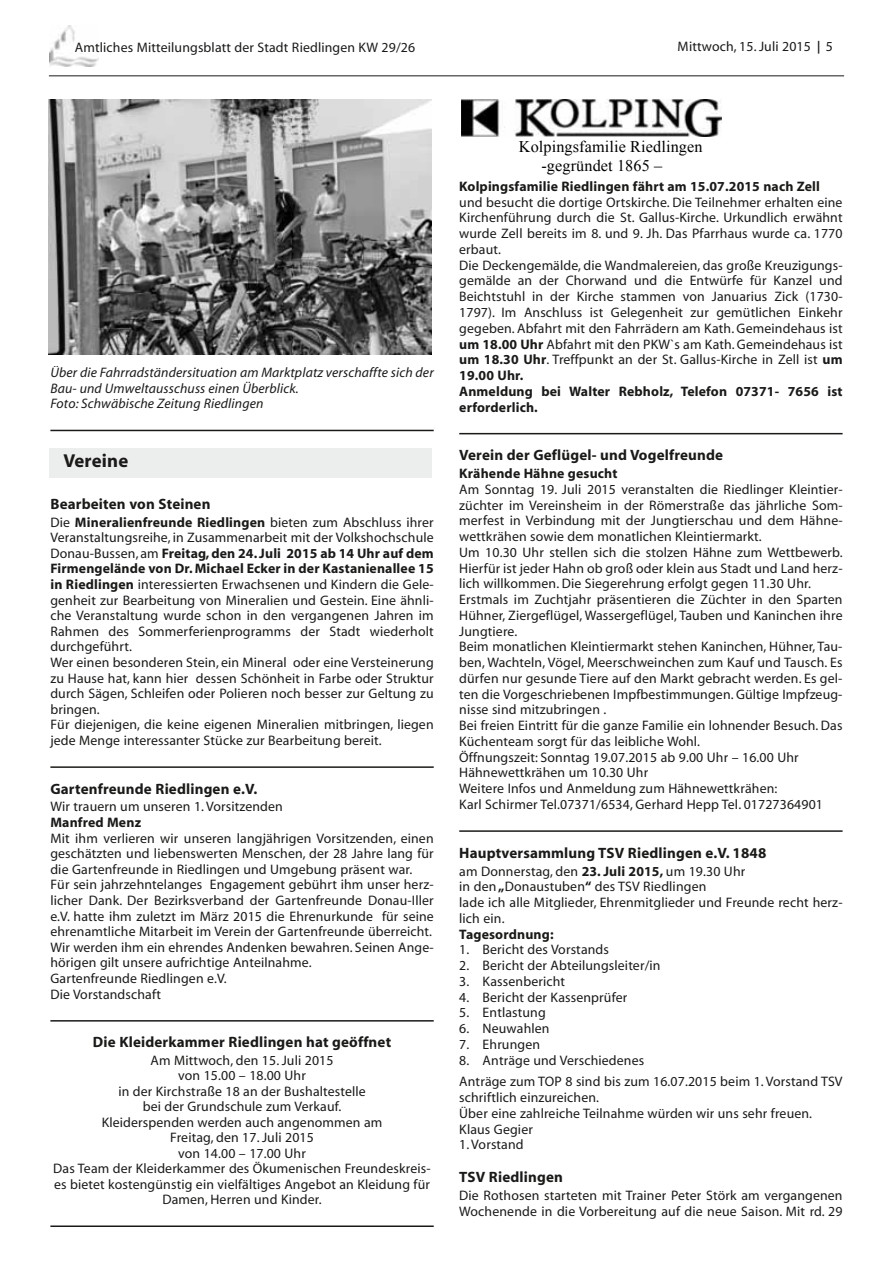
<style>
.page{position:relative;width:893px;height:1263px;background:#fff}
.page>*{position:absolute;margin:0;border:0;box-sizing:border-box;transform-origin:0 0}
.t1{font:700 18.75px "Myriad";letter-spacing:.01em;color:#1a1a18}
.t2{font:16.2px/19px "Times New Roman";letter-spacing:.01em;color:#000}
.t3{font:700 15px "Myriad";letter-spacing:.01em;color:#1a1a18}
.t4{font:13.8px/15.8px "Myriad";letter-spacing:.01em;color:#1a1a18}
.t5{font:italic 13.8px/15.8px "Myriad";letter-spacing:.01em;color:#1a1a18}
.t6{font:700 13.8px "Myriad";letter-spacing:.01em;color:#1a1a18}
.s1{font-weight:700}
</style>
<div class="page">
<hr style="left:49px;top:75px;width:795px;height:1px;background:#1a1a18">
<img style="left:49px;top:26px;width:49px;height:41px">
<hr style="left:50px;top:430px;width:384px;height:1px;background:#1a1a18">
<hr style="left:50px;top:766px;width:384px;height:2px;background:#1a1a18">
<hr style="left:50px;top:1020px;width:384px;height:1px;background:#1a1a18">
<hr style="left:50px;top:1225px;width:384px;height:2px;background:#1a1a18">
<hr style="left:459px;top:433px;width:384px;height:1px;background:#1a1a18">
<hr style="left:459px;top:830px;width:384px;height:2px;background:#1a1a18">
<img style="left:49px;top:100px;width:383px;height:255px">
<img style="left:461px;top:99px;width:260px;height:38px">
<div style="left:49px;top:448px;width:383px;height:29px;background:#eceded"></div>
<p class="t4" style="left:75px;top:40px;width:342px">Amtliches Mitteilungsblatt der Stadt Riedlingen KW 29/26</p>
<p class="t4" style="left:678px;top:39px;width:165px">Mittwoch, 15. Juli 2015 ❘ 5<sup>5</sup></p>
<p class="t5" style="left:50px;top:365px;width:385px">Über die Fahrradständersituation am Marktplatz verschaffte sich der<br>Bau- und Umweltausschuss einen Überblick.<br>Foto: Schwäbische Zeitung Riedlingen</p>
<h1 class="t1" style="left:63px;top:454px;width:66px">Vereine</h1>
<p class="t3" style="left:50px;top:498px;width:162px">Bearbeiten von Steinen</p>
<p class="t4" style="left:50px;top:515px;width:385px">Die <span class="s1">Mineralienfreunde Riedlingen</span> bieten zum Abschluss ihrer Veranstaltungsreihe, in Zusammenarbeit mit der Volkshochschule Donau-Bussen, am <span class="s1">Freitag, den 24. Juli 2015 ab 14 Uhr auf dem Firmengelände von Dr. Michael Ecker in der Kastanienallee 15 in Riedlingen</span> interessierten Erwachsenen und Kindern die Gele&shy;genheit zur Bearbeitung von Mineralien und Gestein. Eine ähnli&shy;che Veranstaltung wurde schon in den vergangenen Jahren im Rahmen des Sommerferienprogramms der Stadt wiederholt durchgeführt.<br>Wer einen besonderen Stein, ein Mineral oder eine Versteinerung zu Hause hat, kann hier dessen Schönheit in Farbe oder Struktur durch Sägen, Schleifen oder Polieren noch besser zur Geltung zu bringen.<br>Für diejenigen, die keine eigenen Mineralien mitbringen, liegen jede Menge interessanter Stücke zur Bearbeitung bereit.</p>
<p class="t3" style="left:50px;top:783px;width:208px">Gartenfreunde Riedlingen e.V.</p>
<p class="t4" style="left:50px;top:800px;width:234px">Wir trauern um unseren 1. Vorsitzenden</p>
<p class="t6" style="left:50px;top:817px;width:92px">Manfred Menz</p>
<p class="t4" style="left:50px;top:831px;width:385px">Mit ihm verlieren wir unseren langjährigen Vorsitzenden, einen geschätzten und liebenswerten Menschen, der 28 Jahre lang für die Gartenfreunde in Riedlingen und Umgebung präsent war.<br>Für sein jahrzehntelanges Engagement gebührt ihm unser herz&shy;licher Dank. Der Bezirksverband der Gartenfreunde Donau-Iller e.V. hatte ihm zuletzt im März 2015 die Ehrenurkunde für seine ehrenamtliche Mitarbeit im Verein der Gartenfreunde überreicht.<br>Wir werden ihm ein ehrendes Andenken bewahren. Seinen Ange&shy;hörigen gilt unsere aufrichtige Anteilnahme.<br>Gartenfreunde Riedlingen e.V.<br>Die Vorstandschaft</p>
<p class="t3" style="left:93px;top:1037px;width:300px">Die Kleiderkammer Riedlingen hat geöffnet</p>
<p class="t4" style="left:53px;top:1054px;width:379px;text-align:center">Am Mittwoch, den 15. Juli 2015<br>von 15.00 – 18.00 Uhr<br>in der Kirchstraße 18 an der Bushaltestelle<br>bei der Grundschule zum Verkauf.<br>Kleiderspenden werden auch angenommen am<br>Freitag, den 17. Juli 2015<br>von 14.00 – 17.00 Uhr<br>Das Team der Kleiderkammer des Ökumenischen Freundeskreis&shy;es bietet kostengünstig ein vielfältiges Angebot an Kleidung für Damen, Herren und Kinder.</p>
<p class="t2" style="left:541px;top:137px;width:163px;text-indent:-23px">Kolpingsfamilie Riedlingen -gegründet 1865 –</p>
<p class="t6" style="left:459px;top:181px;width:362px">Kolpingsfamilie Riedlingen fährt am 15.07.2015 nach Zell</p>
<p class="t4" style="left:459px;top:195px;width:385px">und besucht die dortige Ortskirche. Die Teilnehmer erhalten eine Kirchenführung durch die St. Gallus-Kirche. Urkundlich erwähnt wurde Zell bereits im 8. und 9. Jh. Das Pfarrhaus wurde ca. 1770 erbaut.<br>Die Deckengemälde, die Wandmalereien, das große Kreuzigungs&shy;gemälde an der Chorwand und die Entwürfe für Kanzel und Beichtstuhl in der Kirche stammen von Januarius Zick (1730- 1797). Im Anschluss ist Gelegenheit zur gemütlichen Einkehr gegeben. Abfahrt mit den Fahrrädern am Kath. Gemeindehaus ist <span class="s1">um 18.00 Uhr</span> Abfahrt mit den PKW`s am Kath. Gemeindehaus ist <span class="s1">um 18.30 Uhr</span>. Treffpunkt an der St. Gallus-Kirche in Zell ist <span class="s1">um 19.00 Uhr.<br>Anmeldung bei Walter Rebholz, Telefon 07371- 7656 ist erforderlich.</span></p>
<p class="t3" style="left:459px;top:450px;width:265px">Verein der Geflügel- und Vogelfreunde</p>
<p class="t6" style="left:459px;top:468px;width:160px">Krähende Hähne gesucht</p>
<p class="t4" style="left:459px;top:482px;width:385px">Am Sonntag 19. Juli 2015 veranstalten die Riedlinger Kleintier&shy;züchter im Vereinsheim in der Römerstraße das jährliche Som&shy;merfest in Verbindung mit der Jungtierschau und dem Hähne&shy;wettkrähen sowie dem monatlichen Kleintiermarkt.<br>Um 10.30 Uhr stellen sich die stolzen Hähne zum Wettbewerb.<br>Hierfür ist jeder Hahn ob groß oder klein aus Stadt und Land herz&shy;lich willkommen. Die Siegerehrung erfolgt gegen 11.30 Uhr.<br>Erstmals im Zuchtjahr präsentieren die Züchter in den Sparten Hühner, Ziergeflügel, Wassergeflügel, Tauben und Kaninchen ihre Jungtiere.<br>Beim monatlichen Kleintiermarkt stehen Kaninchen, Hühner, Tau&shy;ben, Wachteln, Vögel, Meerschweinchen zum Kauf und Tausch. Es dürfen nur gesunde Tiere auf den Markt gebracht werden. Es gel&shy;ten die Vorgeschriebenen Impfbestimmungen. Gültige Impfzeug&shy;nisse sind mitzubringen .<br>Bei freien Eintritt für die ganze Familie ein lohnender Besuch. Das Küchenteam sorgt für das leibliche Wohl.<br>Öffnungszeit: Sonntag 19.07.2015 ab 9.00 Uhr – 16.00 Uhr Hähnewettkrähen um 10.30 Uhr<br>Weitere Infos und Anmeldung zum Hähnewettkrähen:<br>Karl Schirmer Tel.07371/6534, Gerhard Hepp Tel. 01727364901</p>
<p class="t3" style="left:459px;top:847px;width:309px">Hauptversammlung TSV Riedlingen e.V. 1848</p>
<p class="t4" style="left:459px;top:864px;width:385px">am Donnerstag, den <span class="s1">23. Juli 2015,</span> um 19.30 Uhr<br>in den<span class="s1">„</span>Donaustuben<span class="s1">“</span> des TSV Riedlingen<br>lade ich alle Mitglieder, Ehrenmitglieder und Freunde recht herz&shy;lich ein.</p>
<p class="t6" style="left:459px;top:929px;width:96px">Tagesordnung:</p>
<p class="t4" style="left:459px;top:943px;width:151px">1. Bericht des Vorstands</p>
<p class="t4" style="left:459px;top:959px;width:203px">2. Bericht der Abteilungsleiter/in</p>
<p class="t4" style="left:459px;top:974px;width:107px">3. Kassenbericht</p>
<p class="t4" style="left:459px;top:990px;width:169px">4. Bericht der Kassenprüfer</p>
<p class="t4" style="left:459px;top:1006px;width:88px">5. Entlastung</p>
<p class="t4" style="left:459px;top:1022px;width:92px">6. Neuwahlen</p>
<p class="t4" style="left:459px;top:1037px;width:82px">7. Ehrungen</p>
<p class="t4" style="left:459px;top:1050px;width:385px;line-height:21.8px">8. Anträge und Verschiedenes<br>Anträge zum TOP 8 sind bis zum 16.07.2015 beim 1. Vorstand TSV</p>
<p class="t4" style="left:459px;top:1091px;width:354px">schriftlich einzureichen.<br>Über eine zahlreiche Teilnahme würden wir uns sehr freuen.<br>Klaus Gegier</p>
<p class="t4" style="left:459px;top:1138px;width:66px">1. Vorstand</p>
<p class="t3" style="left:459px;top:1172px;width:105px">TSV Riedlingen</p>
<p class="t4" style="left:459px;top:1189px;width:385px">Die Rothosen starteten mit Trainer Peter Störk am vergangenen<br>Wochenende in die Vorbereitung auf die neue Saison. Mit rd. 29</p>
</div>
